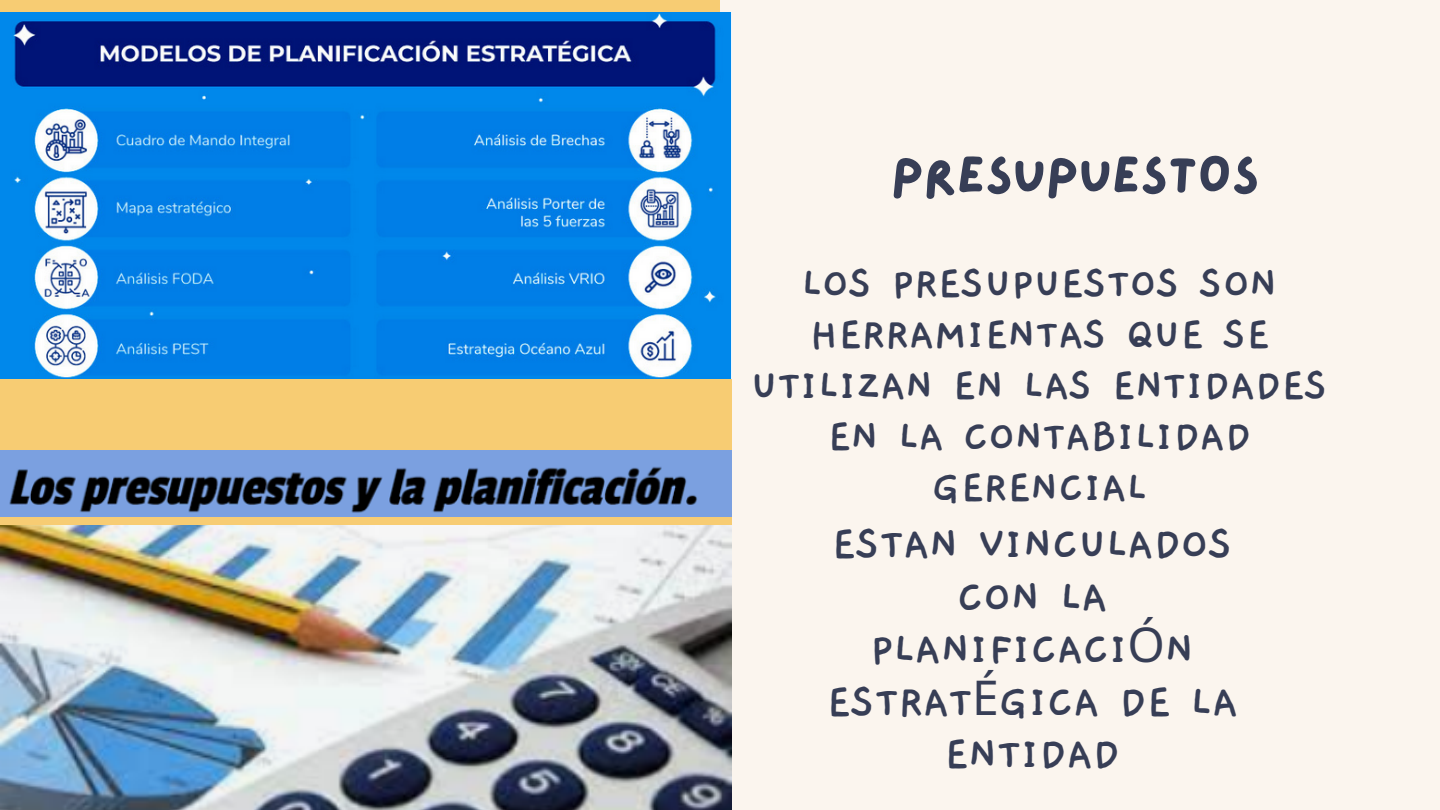
<style>
.page{position:relative;width:1440px;height:810px;background:#fbf5ee}
.page>*{position:absolute;margin:0;border:0;box-sizing:border-box;transform-origin:0 0}
.t1{font:51.9px "Lazydog";color:#373e56}
.t2{font:700 48px/52.5px "Gaegu";color:#373e56;text-align:center}
.t3{font:700 46.4px/51px "Gaegu";color:#373e56;text-align:center}
.s1{font-family:"Noto Sans";font-weight:400}
</style>
<div class="page">
<div style="left:12px;top:12px;width:720px;height:798px;background:#f7cc73"></div>
<img style="left:0;top:12px;width:732px;height:367px">
<img style="left:0;top:450px;width:732px;height:66px">
<img style="left:0;top:526px;width:732px;height:284px">
<p class="t1" style="left:891px;top:151px;width:370px">pRESUPUESTOS</p>
<p class="t3" style="left:751px;top:258px;width:579px">LOS PRESUPUESTOS SON<br>HERRAMIENTAS QUE SE<br>UTILIZAN EN LAS ENTIDADES<br>EN LA CONTABILIDAD<br>GERENCIAL</p>
<p class="t2" style="left:827px;top:519px;width:413px">ESTAN VINCULADOS<br>CON LA<br>PLANIFICACI<span class="s1">Ó</span>N<br>ESTRAT<span class="s1">É</span>GICA DE LA<br>ENTIDAD</p>
</div>
